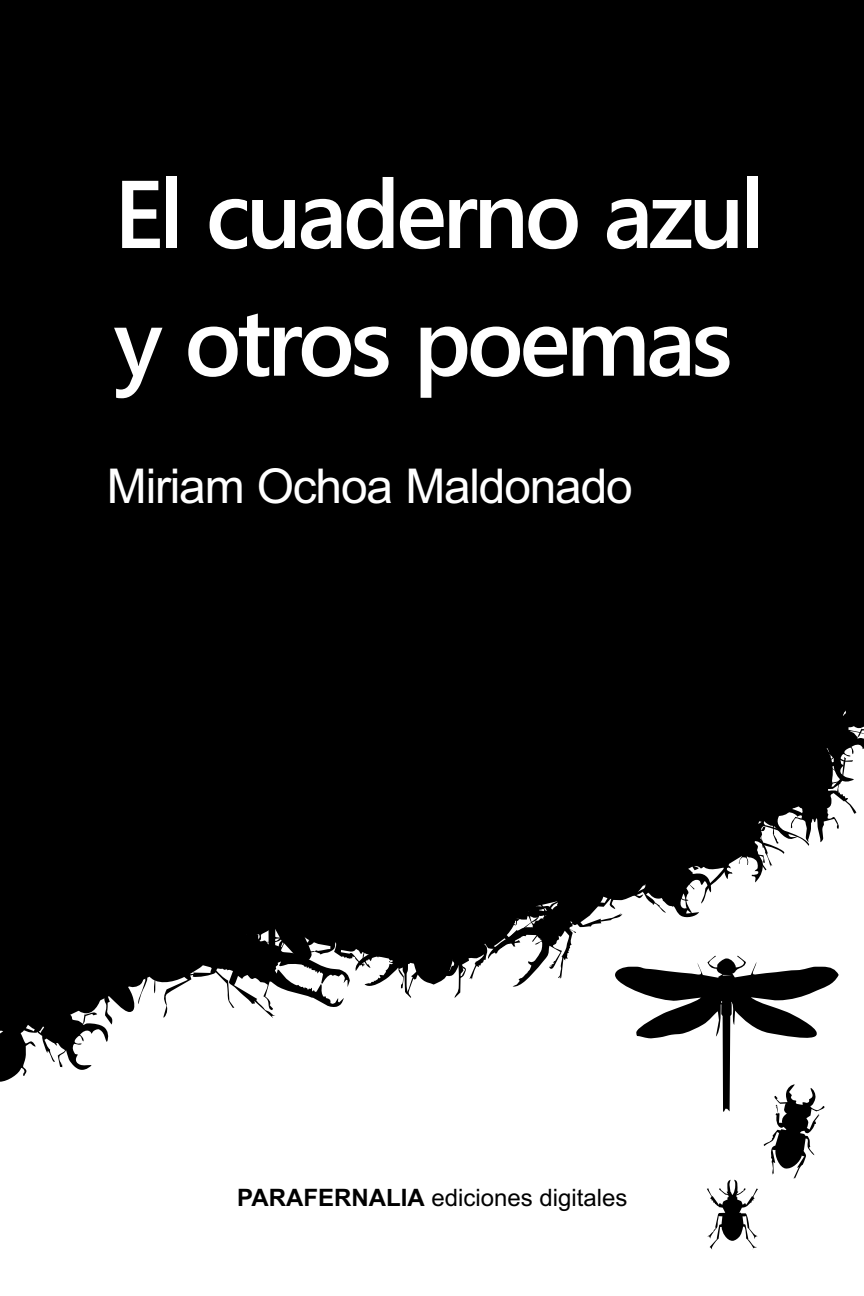
<style>
.page{position:relative;width:864px;height:1296px;background:#fff}
.page>*{position:absolute;margin:0;border:0;box-sizing:border-box;transform-origin:0 0}
.t1{font:600 96px/127.6px "Yu Gothic UI";letter-spacing:-.05em;color:#fff}
.t2{font:48px "Arial";letter-spacing:-.025em;color:#fff}
.t3{font:24px "Arial";color:#000}
.s1{font-weight:700}
</style>
<div class="page">
<div style="left:0;top:0;width:864px;height:637px;background:#000"></div>
<svg style="left:0;top:637px;width:864px;height:613px"></svg>
<h1 class="t1" style="left:114px;top:159px;width:653px">El cuaderno azul y otros poemas</h1>
<h2 class="t2" style="left:107px;top:468px;width:527px">Miriam Ochoa Maldonado</h2>
<p class="t3" style="left:237px;top:1188px;width:392px"><span class="s1">PARAFERNALIA</span> ediciones digitales</p>
</div>
